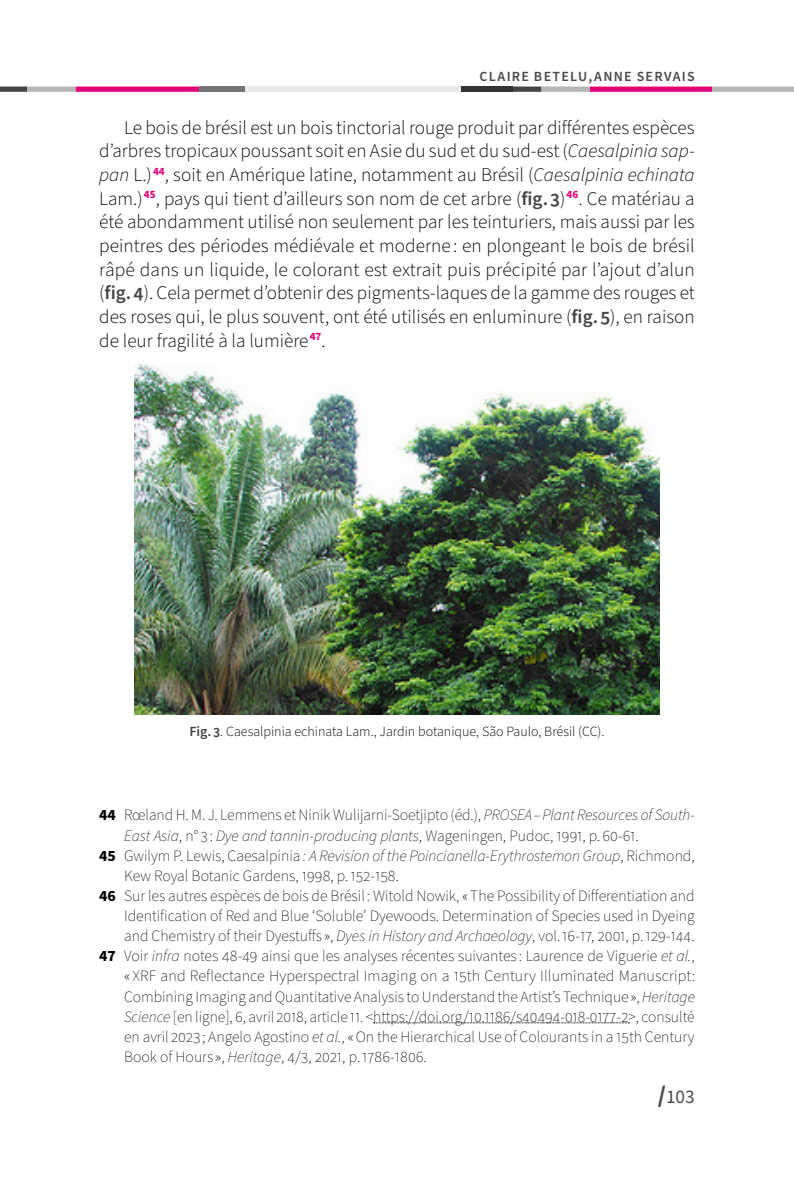
<style>
.page{position:relative;width:794px;height:1191px;background:#fff}
.page>*{position:absolute;margin:0;border:0;box-sizing:border-box;transform-origin:0 0}
.t1{font:300 19.25px/23.6px "Source Sans Pro";color:#000;text-align:justify}
.t2{font:19.25px "Source Sans Pro";color:#4a4a49}
.t3{font:200 15.75px "Source Sans Pro";color:#000}
.t4{font:italic 200 15.75px "Source Sans Pro";color:#000}
.t5{font:300 14px "Source Sans Pro";color:#000}
.t6{font:600 14px "Source Sans Pro";letter-spacing:.09em;color:#4a4a49}
.s1{font-style:italic}
.s2{font-weight:600;color:#444}
.s3{font-weight:700}
.s4{font-style:normal}
.s5{font-weight:700;font-style:normal}
.s6{font-weight:700;font-size:24.5px}
</style>
<div class="page">
<svg style="left:0;top:87px;width:794px;height:5px;background:#c1538e"></svg>
<div style="left:199px;top:87px;width:46px;height:5px;background:#757474"></div>
<div style="left:245px;top:87px;width:216px;height:5px;background:#e8e7e7"></div>
<div style="left:461px;top:87px;width:52px;height:5px;background:#333332"></div>
<img style="left:134px;top:364px;width:525px;height:351px">
<svg style="left:373px;top:1022px;width:256px;height:1px"></svg>
<p class="t6" style="left:479px;top:67px;width:217px">CLAIRE BETELU,ANNE SERVAIS</p>
<p class="t1" style="left:99px;top:116px;width:597px;text-indent:25px">Le bois de brésil est un bois tinctorial rouge produit par différentes espèces d’arbres tropicaux poussant soit en Asie du sud et du sud-est (<span class="s1">Caesalpinia sap&shy;pan</span> L.) <sup>44</sup>, soit en Amérique latine, notamment au Brésil (<span class="s1">Caesalpinia echinata </span>Lam.) <sup>45</sup>, pays qui tient d’ailleurs son nom de cet arbre (<span class="s2">fig. 3</span>) <sup>46</sup>. Ce matériau a été abondamment utilisé non seulement par les teinturiers, mais aussi par les peintres des périodes médiévale et moderne : en plongeant le bois de brésil râpé dans un liquide, le colorant est extrait puis précipité par l’ajout d’alun (<span class="s2">fig. 4</span>). Cela permet d’obtenir des pigments-laques de la gamme des rouges et des roses qui, le plus souvent, ont été utilisés en enluminure (<span class="s2">fig. 5</span>), en raison de leur fragilité à la lumière <sup>47</sup>.</p>
<p class="t5" style="left:189px;top:722px;width:417px"><span class="s2">Fig. 3</span>. Caesalpinia echinata Lam., Jardin botanique, São Paulo, Brésil (CC).</p>
<p class="t3" style="left:99px;top:804px;width:597px"><span class="s3">44</span> Rœland H. M. J. Lemmens et Ninik Wulijarni-Soetjipto (éd.), <span class="s1">PROSEA – Plant Resources of South-</span></p>
<p class="t4" style="left:124px;top:824px;width:516px">East Asia<span class="s4">, n° 3 :</span> Dye and tannin-producing plants<span class="s4">, Wageningen, Pudoc, 1991, p. 60-61.</span></p>
<p class="t4" style="left:99px;top:845px;width:597px"><span class="s5">45</span> <span class="s4">Gwilym P. Lewis, Caesalpinia</span> : A Revision of the Poincianella-Erythrostemon Group<span class="s4">, Richmond,</span></p>
<p class="t3" style="left:124px;top:865px;width:276px">Kew Royal Botanic Gardens, 1998, p. 152-158.</p>
<p class="t3" style="left:99px;top:885px;width:597px"><span class="s3">46</span> Sur les autres espèces de bois de Brésil : Witold Nowik, « The Possibility of Differentiation and</p>
<p class="t3" style="left:124px;top:905px;width:572px">Identification of Red and Blue ‘Soluble’ Dyewoods. Determination of Species used in Dyeing</p>
<p class="t3" style="left:124px;top:925px;width:572px">and Chemistry of their Dyestuffs », <span class="s1">Dyes in History and Archaeology</span>, vol. 16-17, 2001, p. 129-144.</p>
<p class="t3" style="left:99px;top:945px;width:597px"><span class="s3">47</span> Voir <span class="s1">infra</span> notes 48-49 ainsi que les analyses récentes suivantes : Laurence de Viguerie <span class="s1">et al.</span>,</p>
<p class="t3" style="left:124px;top:965px;width:572px">« XRF and Reflectance Hyperspectral Imaging on a 15th Century Illuminated Manuscript:</p>
<p class="t3" style="left:124px;top:985px;width:572px">Combining Imaging and Quantitative Analysis to Understand the Artist’s Technique », <span class="s1">Heritage</span></p>
<p class="t3" style="left:124px;top:1006px;width:572px"><span class="s1">Science</span> [en ligne], 6, avril 2018, article 11. &lt;https://doi.org/10.1186/s40494-018-0177-2&gt;, consulté</p>
<p class="t3" style="left:124px;top:1026px;width:572px">en avril 2023 ; Angelo Agostino <span class="s1">et al.</span>, « On the Hierarchical Use of Colourants in a 15th Century</p>
<p class="t3" style="left:124px;top:1046px;width:304px">Book of Hours », <span class="s1">Heritage</span>, 4/3, 2021, p. 1786-1806.</p>
<p class="t2" style="left:658px;top:1083px;width:38px"><span class="s6">/</span>103</p>
</div>
